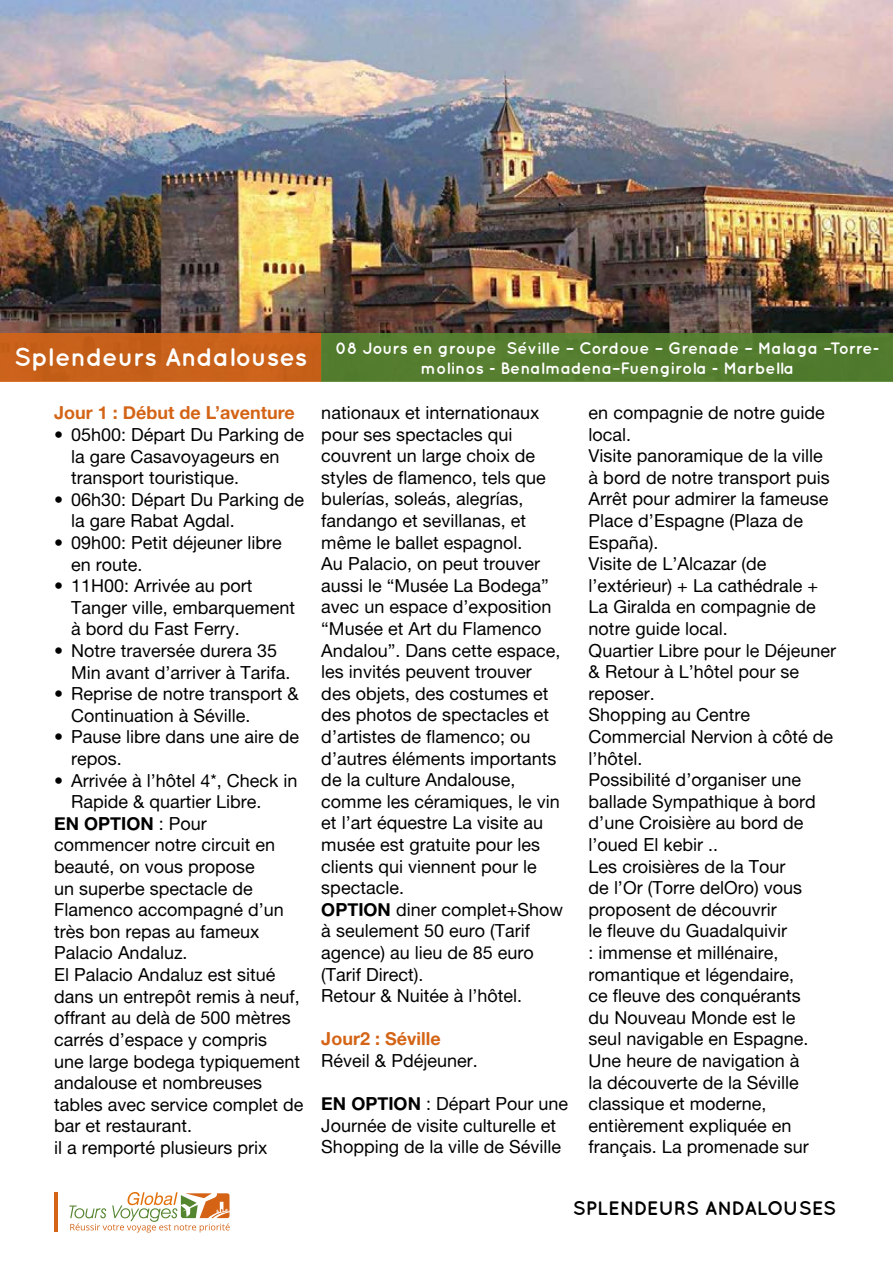
<style>
.page{position:relative;width:893px;height:1263px;background:#fff}
.page>*{position:absolute;margin:0;border:0;box-sizing:border-box;transform-origin:0 0}
.t1{font:700 25.5px "Quicksand";color:#fff}
.t2{font:700 19.5px "Quicksand";color:#000}
.t3{font:18px/21.6px "Alte Haas Grotesk";color:#000}
.t4{font:18px "Alte Haas Grotesk Bold";color:#d46416}
.t5{font:18px "Alte Haas Grotesk Bold";color:#000}
.t6{font:700 16.5px/19.8px "Quicksand";color:#fff;text-align:center}
.s1{font-family:"Alte Haas Grotesk"}
.s2{font-family:"Alte Haas Grotesk Bold"}
</style>
<div class="page">
<svg style="left:69px;top:1192px;width:161px;height:40px"></svg>
<hr style="left:54px;top:1193px;width:4px;height:39px;background:#d46416">
<img style="left:0;top:0;width:893px;height:333px">
<div style="left:0;top:333px;width:322px;height:49px;background:#c8611a"></div>
<div style="left:322px;top:333px;width:571px;height:49px;background:#557d2f"></div>
<h1 class="t1" style="left:14px;top:342px;width:295px">Splendeurs Andalouses</h1>
<p class="t6" style="left:335px;top:338px;width:545px">08 Jours en groupe Séville – Cordoue – Grenade – Malaga –Torre&shy;molinos - Benalmadena–Fuengirola - Marbella</p>
<p class="t4" style="left:54px;top:402px;width:242px">Jour 1 : Début de L’aventure</p>
<p class="t3" style="left:71px;top:424px;width:235px;text-indent:-17px">• 05h00: Départ Du Parking de la gare Casavoyageurs en transport touristique.</p>
<p class="t3" style="left:71px;top:488px;width:235px;text-indent:-17px">• 06h30: Départ Du Parking de la gare Rabat Agdal.</p>
<p class="t3" style="left:71px;top:532px;width:212px;text-indent:-17px">• 09h00: Petit déjeuner libre en route.</p>
<p class="t3" style="left:71px;top:575px;width:226px;text-indent:-17px">• 11H00: Arrivée au port<br>Tanger ville, embarquement à bord du Fast Ferry.</p>
<p class="t3" style="left:71px;top:640px;width:221px;text-indent:-17px">• Notre traversée durera 35<br>Min avant d’arriver à Tarifa.</p>
<p class="t3" style="left:71px;top:683px;width:229px;text-indent:-17px">• Reprise de notre transport &amp;<br>Continuation à Séville.</p>
<p class="t3" style="left:71px;top:726px;width:230px;text-indent:-17px">• Pause libre dans une aire de repos.</p>
<p class="t3" style="left:71px;top:769px;width:228px;text-indent:-17px">• Arrivée à l’hôtel 4*, Check in<br>Rapide &amp; quartier Libre.</p>
<p class="t5" style="left:54px;top:812px;width:154px">EN OPTION <span class="s1">: Pour</span></p>
<p class="t3" style="left:54px;top:834px;width:251px">commencer notre circuit en beauté, on vous propose<br>un superbe spectacle de<br>Flamenco accompagné d’un très bon repas au fameux<br>Palacio Andaluz.<br>El Palacio Andaluz est situé dans un entrepôt remis à neuf, offrant au delà de 500 mètres carrés d’espace y compris<br>une large bodega typiquement andalouse et nombreuses tables avec service complet de bar et restaurant.<br>il a remporté plusieurs prix</p>
<p class="t3" style="left:321px;top:402px;width:243px">nationaux et internationaux pour ses spectacles qui couvrent un large choix de styles de flamenco, tels que bulerías, soleás, alegrías, fandango et sevillanas, et même le ballet espagnol.<br>Au Palacio, on peut trouver aussi le “Musée La Bodega” avec un espace d’exposition “Musée et Art du Flamenco<br>Andalou”. Dans cette espace, les invités peuvent trouver des objets, des costumes et des photos de spectacles et d’artistes de flamenco; ou d’autres éléments importants de la culture Andalouse, comme les céramiques, le vin et l’art équestre La visite au musée est gratuite pour les clients qui viennent pour le spectacle.<br><span class="s2">OPTION</span> diner complet+Show à seulement 50 euro (Tarif agence) au lieu de 85 euro (Tarif Direct).<br>Retour &amp; Nuitée à l’hôtel.</p>
<p class="t4" style="left:321px;top:1028px;width:121px">Jour2 : Séville</p>
<p class="t3" style="left:321px;top:1050px;width:158px">Réveil &amp; Pdéjeuner.</p>
<p class="t3" style="left:321px;top:1093px;width:248px"><span class="s2">EN OPTION</span> : Départ Pour une<br>Journée de visite culturelle et<br>Shopping de la ville de Séville</p>
<p class="t3" style="left:589px;top:402px;width:249px">en compagnie de notre guide local.<br>Visite panoramique de la ville à bord de notre transport puis<br>Arrêt pour admirer la fameuse<br>Place d’Espagne (Plaza de<br>España).<br>Visite de L’Alcazar (de l’extérieur) + La cathédrale +<br>La Giralda en compagnie de notre guide local.<br>Quartier Libre pour le Déjeuner &amp; Retour à L’hôtel pour se reposer.<br>Shopping au Centre<br>Commercial Nervion à côté de l’hôtel.<br>Possibilité d’organiser une ballade Sympathique à bord d’une Croisière au bord de l’oued El kebir ..<br>Les croisières de la Tour<br>de l’Or (Torre delOro) vous proposent de découvrir<br>le fleuve du Guadalquivir<br>: immense et millénaire, romantique et légendaire,<br>ce fleuve des conquérants<br>du Nouveau Monde est le<br>seul navigable en Espagne.<br>Une heure de navigation à<br>la découverte de la Séville classique et moderne, entièrement expliquée en français. La promenade sur</p>
<p class="t2" style="left:573px;top:1197px;width:265px">SPLENDEURS ANDALOUSES</p>
</div>
